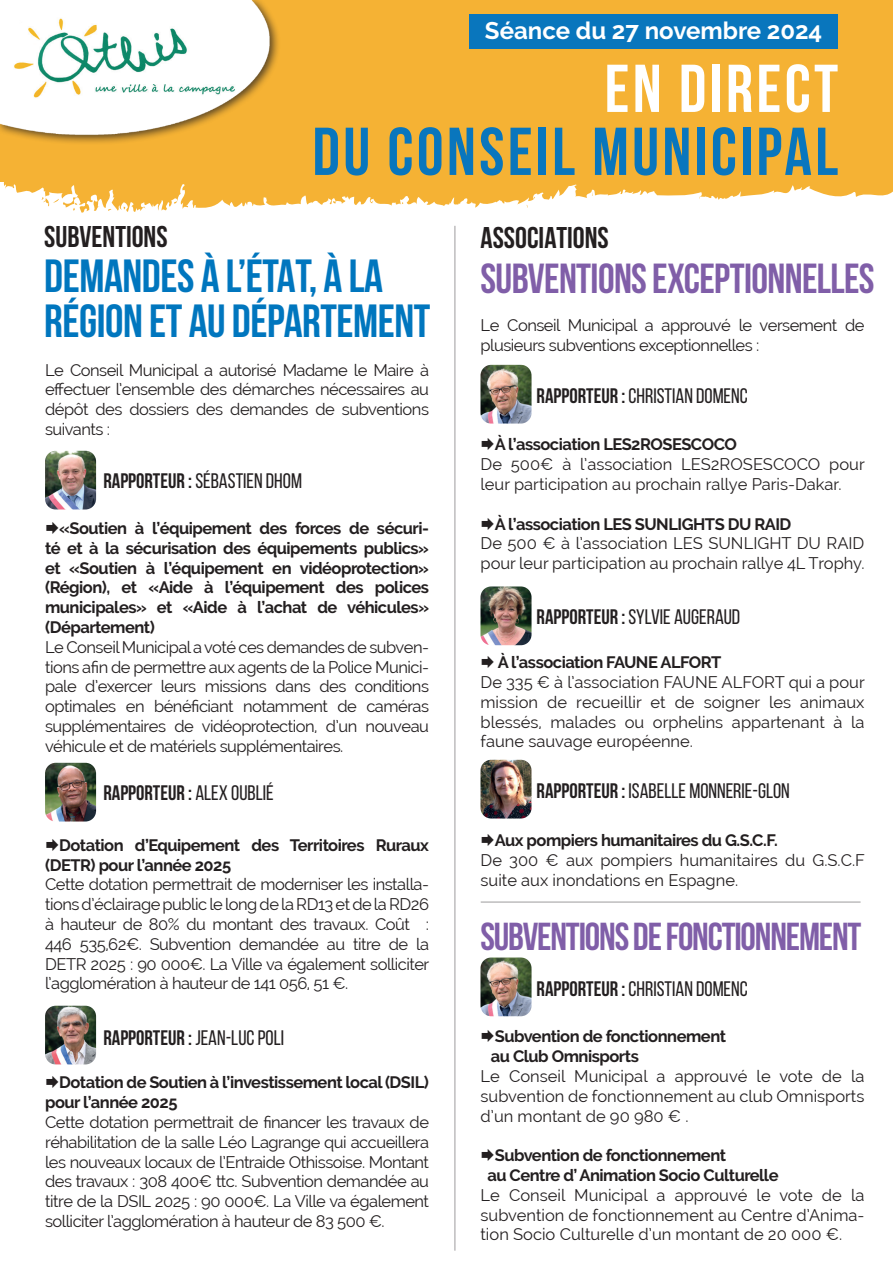
<style>
.page{position:relative;width:893px;height:1263px;background:#fff}
.page>*{position:absolute;margin:0;border:0;box-sizing:border-box;transform-origin:0 0}
.t1{font:700 67.5px "Bebas Neue";letter-spacing:.05em;color:#0976bd}
.t2{font:700 67.5px "Bebas Neue";letter-spacing:.05em;color:#fff}
.t3{font:700 46.5px/45px "Bebas Neue";letter-spacing:-.01em;color:#0076be}
.t4{font:700 42px "Bebas Neue";letter-spacing:-.015em;color:#805ea8}
.t5{font:700 39px "Bebas Neue";letter-spacing:-.03em;color:#805ea8}
.t6{font:700 30px "Bebas Neue";color:#231f20}
.t7{font:700 24px "Raleway";color:#fff}
.t8{font:21px "Bebas Neue";color:#231f20}
.t9{font:700 21px "Bebas Neue";color:#231f20}
.t10{font:16.5px/19.8px "Raleway";letter-spacing:-.005em;color:#231f20;text-align:justify}
.t11{font:700 16.5px/19.8px "Raleway";letter-spacing:-.03em;color:#231f20}
.t12{font:16.5px/19.8px "Raleway";letter-spacing:-.03em;color:#231f20}
.s1{font-weight:700}
.s2{font-weight:400}
</style>
<div class="page">
<div style="left:0;top:1px;width:892px;height:181px;background:#f5b234"></div>
<svg style="left:3px;top:158px;width:890px;height:55px;fill:#f5b234"></svg>
<svg style="left:53px;top:199px;width:6px;height:4px"></svg>
<svg style="left:73px;top:203px;width:5px;height:7px"></svg>
<svg style="left:107px;top:208px;width:4px;height:5px"></svg>
<div style="left:469px;top:14px;width:369px;height:34px;background:#0976bd"></div>
<div style="left:0;top:0;width:281px;height:145px;background:#231f20;opacity:.75"></div>
<img style="left:0;top:0;width:275px;height:145px">
<hr style="left:454px;top:226px;width:2px;height:1025px;background:#231f20">
<img style="left:45px;top:1006px;width:51px;height:58px">
<img style="left:45px;top:763px;width:51px;height:58px">
<img style="left:45px;top:451px;width:51px;height:58px">
<img style="left:480px;top:365px;width:51px;height:59px">
<img style="left:480px;top:586px;width:51px;height:59px">
<img style="left:480px;top:760px;width:51px;height:58px">
<img style="left:480px;top:957px;width:51px;height:59px">
<hr style="left:481px;top:901px;width:380px;height:2px;background:#231f20">
<h3 class="t7" style="left:485px;top:17px;width:339px">Séance du 27 novembre 2024</h3>
<h1 class="t2" style="left:605px;top:52px;width:235px">EN DIRECT</h1>
<h1 class="t1" style="left:312px;top:115px;width:527px">DU CONSEIL MUNICIPAL</h1>
<h3 class="t6" style="left:44px;top:220px;width:125px">SUBVENTIONS</h3>
<h2 class="t3" style="left:44px;top:252px;width:388px">DEMANDES À L’ÉTAT, À LA<br>RÉGION ET AU DÉPARTEMENT</h2>
<p class="t10" style="left:45px;top:360px;width:385px">Le Conseil Municipal a autorisé Madame le Maire à effectuer l’ensemble des démarches nécessaires au dépôt des dossiers des demandes de subventions suivants :</p>
<p class="t8" style="left:103px;top:469px;width:200px"><span class="s1">RAPPORTEUR :</span> SÉBASTIEN DHOM</p>
<p class="t11" style="left:45px;top:518px;width:385px;text-align:justify;text-indent:14px">«Soutien à l’équipement des forces de sécuri&shy;té et à la sécurisation des équipements publics» et «Soutien à l’équipement en vidéoprotection» (Région), et «Aide à l’équipement des polices municipales» et «Aide à l’achat de véhicules» (Département)</p>
<p class="t10" style="left:45px;top:637px;width:385px">Le Conseil Municipal a voté ces demandes de subven&shy;tions afin de permettre aux agents de la Police Munici&shy;pale d’exercer leurs missions dans des conditions optimales en bénéficiant notamment de caméras supplémentaires de vidéoprotection, d’un nouveau véhicule et de matériels supplémentaires.</p>
<p class="t9" style="left:103px;top:781px;width:172px">RAPPORTEUR : <span class="s2">ALEX OUBLIÉ</span></p>
<p class="t11" style="left:45px;top:835px;width:385px;text-indent:14px">Dotation d’Equipement des Territoires Ruraux (DETR) pour l’année 2025</p>
<p class="t10" style="left:45px;top:875px;width:386px">Cette dotation permettrait de moderniser les installa&shy;tions d’éclairage public le long de la RD13 et de la RD26 à hauteur de 80% du montant des travaux. Coût :<br>446 535,62€. Subvention demandée au titre de la DETR 2025 : 90 000€. La Ville va également solliciter l’agglomération à hauteur de 141 056, 51 €.</p>
<p class="t8" style="left:103px;top:1026px;width:182px"><span class="s1">RAPPORTEUR :</span> JEAN-LUC POLI</p>
<p class="t11" style="left:45px;top:1073px;width:385px;text-indent:14px">Dotation de Soutien à l’investissement local (DSIL) pour l’année 2025</p>
<p class="t10" style="left:45px;top:1112px;width:385px">Cette dotation permettrait de financer les travaux de réhabilitation de la salle Léo Lagrange qui accueillera les nouveaux locaux de l’Entraide Othissoise. Montant des travaux : 308 400€ ttc. Subvention demandée au titre de la DSIL 2025 : 90 000€. La Ville va également solliciter l’agglomération à hauteur de 83 500 €.</p>
<h3 class="t6" style="left:480px;top:221px;width:130px">ASSOCIATIONS</h3>
<h3 class="t4" style="left:480px;top:255px;width:396px">SUBVENTIONS EXCEPTIONNELLES</h3>
<p class="t12" style="left:480px;top:316px;width:385px">Le Conseil Municipal a approuvé le versement de plusieurs subventions exceptionnelles :</p>
<p class="t8" style="left:537px;top:384px;width:213px"><span class="s1">RAPPORTEUR :</span> CHRISTIAN DOMENC</p>
<p class="t11" style="left:495px;top:435px;width:244px">À l’association LES2ROSESCOCO</p>
<p class="t10" style="left:480px;top:454px;width:386px">De 500€ à l’association LES2ROSESCOCO pour leur participation au prochain rallye Paris-Dakar.</p>
<p class="t11" style="left:495px;top:514px;width:298px">À l’association LES SUNLIGHTS DU RAID</p>
<p class="t10" style="left:480px;top:533px;width:385px">De 500 € à l’association LES SUNLIGHT DU RAID pour leur participation au prochain rallye 4L Trophy.</p>
<p class="t8" style="left:537px;top:606px;width:205px"><span class="s1">RAPPORTEUR :</span> SYLVIE AUGERAUD</p>
<p class="t11" style="left:498px;top:652px;width:225px">À l’association FAUNE ALFORT</p>
<p class="t10" style="left:480px;top:672px;width:386px">De 335 € à l’association FAUNE ALFORT qui a pour mission de recueillir et de soigner les animaux blessés, malades ou orphelins appartenant à la faune sauvage européenne.</p>
<p class="t8" style="left:537px;top:779px;width:255px"><span class="s1">RAPPORTEUR :</span> ISABELLE MONNERIE-GLON</p>
<p class="t11" style="left:495px;top:831px;width:284px">Aux pompiers humanitaires du G.S.C.F.</p>
<p class="t10" style="left:480px;top:850px;width:386px">De 300 € aux pompiers humanitaires du G.S.C.F suite aux inondations en Espagne.</p>
<h3 class="t5" style="left:480px;top:915px;width:382px">SUBVENTIONS DE FONCTIONNEMENT</h3>
<p class="t8" style="left:537px;top:977px;width:213px"><span class="s1">RAPPORTEUR :</span> CHRISTIAN DOMENC</p>
<p class="t11" style="left:491px;top:1027px;width:237px">Subvention de fonctionnement au Club Omnisports</p>
<p class="t10" style="left:480px;top:1066px;width:385px">Le Conseil Municipal a approuvé le vote de la subvention de fonctionnement au club Omnisports d’un montant de 90 980 € .</p>
<p class="t11" style="left:487px;top:1145px;width:293px;text-indent:7px">Subvention de fonctionnement<br>au Centre d’ Animation Socio Culturelle</p>
<p class="t10" style="left:480px;top:1185px;width:385px">Le Conseil Municipal a approuvé le vote de la subvention de fonctionnement au Centre d’Anima&shy;tion Socio Culturelle d’un montant de 20 000 €.</p>
</div>
